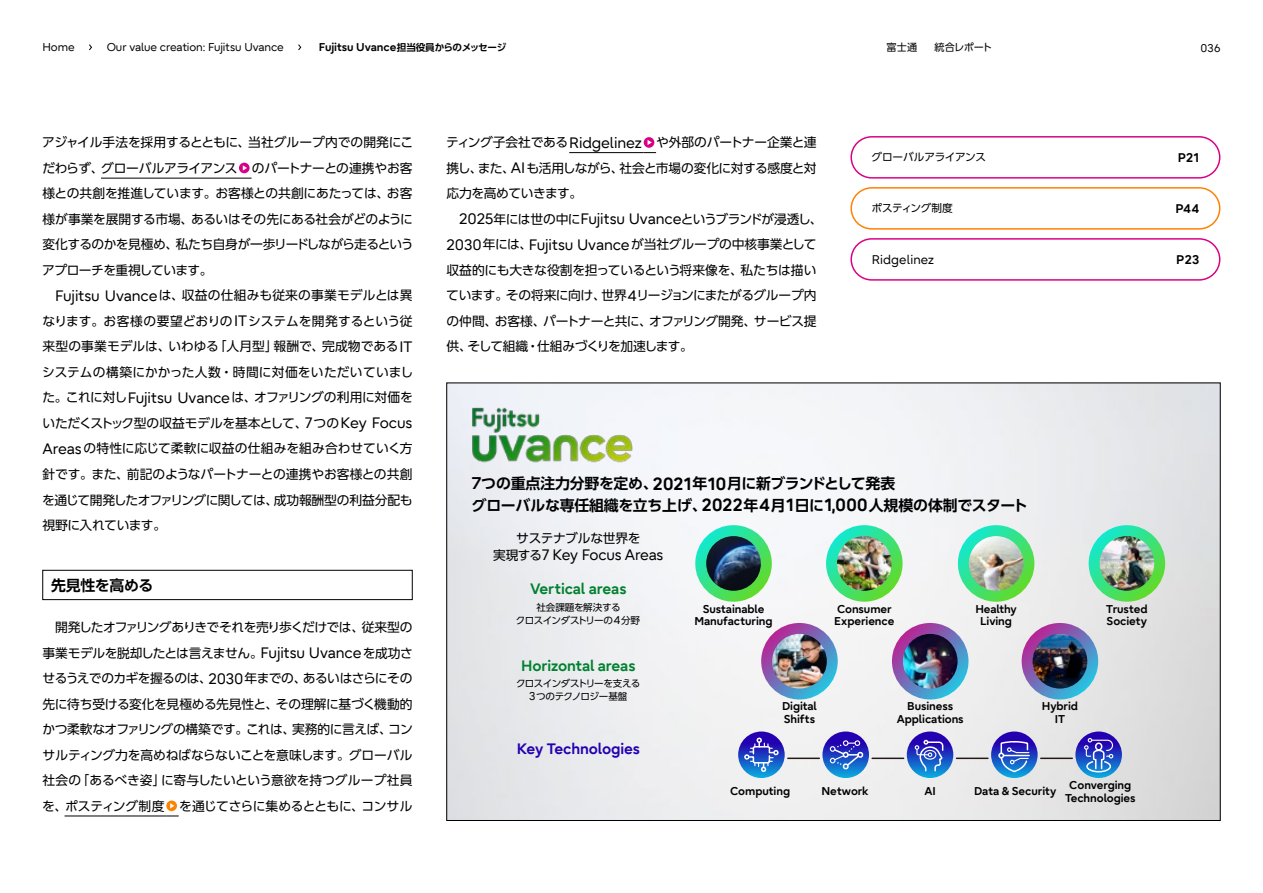
<style>
.page{position:relative;width:1263px;height:893px;background:#fff}
.page>*{position:absolute;margin:0;border:0;box-sizing:border-box;transform-origin:0 0}
.t1{font:700 15px "Fujitsu Infinity Pro";letter-spacing:-.01em;color:#00812f}
.t2{font:15px "Fujitsu Infinity Pro";letter-spacing:-.015em;color:#000}
.t3{font:700 15px "Fujitsu Infinity Pro";letter-spacing:-.01em;color:#2400b0}
.j2022_見出し01_new{font:700 14.85px "UD Shin Go Pr 6 N De";letter-spacing:-.02em;color:#000}
._2022j_本文01{font:12.75px/25.5px "UD Shin Go Pr 6 N";letter-spacing:-.035em;color:#000;text-align:justify}
._2022j_誘導{font:12.6px "Fujitsu Infinity Pro";letter-spacing:.01em;color:#000}
._2022j_誘導-2{font:700 12.6px "Fujitsu Infinity Pro";letter-spacing:.04em;color:#000}
._2022j_パンクズ{font:700 11.25px/12.8px "Fujitsu Infinity Pro";letter-spacing:-.01em;color:#000;text-align:center}
._2022j_パンクズ-2{font:11.25px "Fujitsu Infinity Pro";letter-spacing:-.01em;color:#000}
.t4{font:11.1px "Fujitsu Infinity Pro";color:#000}
._2022j_誘導-3{font:10.65px "UD Shin Go Pr 6 N";letter-spacing:-.035em;color:#000}
.t5{font:10.05px "UD Shin Go Pr 6 N";letter-spacing:.005em;color:#000}
.t6{font:9.6px "UD Shin Go Pr 6 N";letter-spacing:-.065em;color:#000}
.t7{font:9.6px "UD Shin Go Pr 6 N";letter-spacing:-.045em;color:#000}
.t8{font:9.6px "UD Shin Go Pr 6 N";letter-spacing:-.015em;color:#000}
.s1{font-family:"UD Shin Go Pr 6 N De";font-size:9.6px}
.s2{font-family:"Fujitsu Infinity Pro";font-size:15px}
.s3{font-family:"Fujitsu Infinity Pro";font-size:17.55px}
.s4{font-family:"UD Shin Go Pr 6 N";font-size:12.75px}
.s5{font-family:"Fujitsu Infinity Pro";font-size:11.25px}
</style>
<div class="page">
<hr style="left:101px;top:178px;width:138px;height:1px;background:#000">
<svg style="left:239px;top:178px;width:13px;height:1px"></svg>
<hr style="left:65px;top:816px;width:101px;height:1px;background:#000">
<svg style="left:166px;top:816px;width:13px;height:1px"></svg>
<svg style="left:239px;top:163px;width:11px;height:10px"></svg>
<svg style="left:243px;top:165px;width:4px;height:6px"></svg>
<div style="left:43px;top:570px;width:369px;height:30px;border:1px solid #000"></div>
<svg style="left:166px;top:800px;width:11px;height:11px"></svg>
<svg style="left:170px;top:803px;width:4px;height:5px"></svg>
<hr style="left:569px;top:152px;width:75px;height:1px;background:#000">
<svg style="left:644px;top:152px;width:12px;height:1px"></svg>
<div style="left:644px;top:137px;width:10px;height:11px;background:#d80084;border-radius:50%"></div>
<svg style="left:647px;top:140px;width:5px;height:5px"></svg>
<img style="left:448px;top:385px;width:770px;height:434px">
<img style="left:455px;top:392px;width:194px;height:85px">
<div style="left:850px;top:136px;width:370px;height:43px;border:1px solid #d80084;border-radius:21px"></div>
<div style="left:850px;top:187px;width:370px;height:43px;border:1px solid #ff8100;border-radius:21px"></div>
<div style="left:850px;top:238px;width:370px;height:43px;border:1px solid #d80084;border-radius:21px"></div>
<hr style="left:788px;top:758px;width:31px;height:1px;background:#231815">
<hr style="left:872px;top:758px;width:32px;height:1px;background:#231815">
<hr style="left:956px;top:758px;width:32px;height:1px;background:#231815">
<hr style="left:1041px;top:758px;width:31px;height:1px;background:#231815">
<svg style="left:991px;top:731px;width:47px;height:47px"></svg>
<svg style="left:998px;top:740px;width:32px;height:33px"></svg>
<svg style="left:822px;top:731px;width:47px;height:47px"></svg>
<svg style="left:830px;top:739px;width:35px;height:32px"></svg>
<svg style="left:907px;top:731px;width:46px;height:47px"></svg>
<svg style="left:915px;top:740px;width:29px;height:32px"></svg>
<svg style="left:738px;top:731px;width:47px;height:47px"></svg>
<svg style="left:744px;top:737px;width:35px;height:35px"></svg>
<svg style="left:1075px;top:731px;width:47px;height:47px"></svg>
<svg style="left:1084px;top:738px;width:29px;height:35px"></svg>
<svg style="left:695px;top:525px;width:77px;height:77px;background:#3fe280"></svg>
<svg style="left:826px;top:525px;width:76px;height:77px;background:#3de280"></svg>
<svg style="left:958px;top:525px;width:76px;height:77px;background:#3ee17f"></svg>
<svg style="left:1089px;top:525px;width:76px;height:77px;background:#3de17e"></svg>
<img style="left:706px;top:536px;width:55px;height:55px;border-radius:27px">
<img style="left:837px;top:536px;width:55px;height:55px;border-radius:27px">
<img style="left:969px;top:536px;width:54px;height:55px;border-radius:27px">
<img style="left:1099px;top:536px;width:55px;height:55px;border-radius:27px">
<svg style="left:761px;top:623px;width:77px;height:76px;background:#7275bb"></svg>
<svg style="left:892px;top:623px;width:76px;height:76px;background:#6f72b9"></svg>
<svg style="left:1022px;top:623px;width:76px;height:76px;background:#6e73ba"></svg>
<img style="left:772px;top:634px;width:55px;height:55px;border-radius:27px">
<img style="left:903px;top:634px;width:54px;height:55px;border-radius:27px">
<img style="left:1032px;top:634px;width:55px;height:55px;border-radius:27px">
<svg style="left:89px;top:44px;width:3px;height:7px"></svg>
<svg style="left:298px;top:44px;width:3px;height:7px"></svg>
<p class="_2022j_パンクズ-2" style="left:43px;top:40px;width:34px">Home</p>
<p class="_2022j_パンクズ-2" style="left:107px;top:40px;width:179px">Our value creation: Fujitsu Uvance</p>
<p class="_2022j_パンクズ" style="left:319px;top:41px;width:189px">Fujitsu Uvance<span class="s1">担当役員からのメッセージ</span></p>
<p class="t5" style="left:887px;top:39px;width:32px">富士通</p>
<p class="t5" style="left:934px;top:39px;width:59px">統合レポート</p>
<p class="t4" style="left:1200px;top:41px;width:21px">036</p>
<p class="_2022j_本文01" style="left:42px;top:129px;width:373px">アジャイル手法を採用するとともに、当社グループ内での開発にこだわらず、グローバルアライアンス のパートナーとの連携やお客様との共創を推進しています。お客様との共創にあたっては、お客様が事業を展開する市場、あるいはその先にある社会がどのように変化するのかを見極め、私たち自身が一歩リードしながら走るというアプローチを重視しています。</p>
<p class="_2022j_本文01" style="left:42px;top:282px;width:373px;text-indent:13px"><span class="s2">Fujitsu Uvance</span>は、収益の仕組みも従来の事業モデルとは異なります。お客様の要望どおりの<span class="s2">IT</span>システムを開発するという従来型の事業モデルは、いわゆる「人月型」報酬で、完成物である<span class="s2">IT</span>システムの構築にかかった人数・時間に対価をいただいていました。これに対し<span class="s2">Fujitsu Uvance</span>は、オファリングの利用に対価をいただくストック型の収益モデルを基本として、<span class="s2">7</span>つの<span class="s2">Key Focus Areas</span>の特性に応じて柔軟に収益の仕組みを組み合わせていく方針です。また、前記のようなパートナーとの連携やお客様との共創を通じて開発したオファリングに関しては、成功報酬型の利益分配も視野に入れています。</p>
<p class="j2022_見出し01_new" style="left:51px;top:573px;width:104px">先見性を高める</p>
<p class="_2022j_本文01" style="left:42px;top:614px;width:372px">　開発したオファリングありきでそれを売り歩くだけでは、従来型の事業モデルを脱却したとは言えません。<span class="s2">Fujitsu Uvance</span>を成功させるうえでのカギを握るのは、<span class="s2">2030</span>年までの、あるいはさらにその先に待ち受ける変化を見極める先見性と、その理解に基づく機動的かつ柔軟なオファリングの構築です。これは、実務的に言えば、コンサルティング力を高めねばならないことを意味します。グローバル社会の「あるべき姿」に寄与したいという意欲を持つグループ社員を、ポスティング制度 を通じてさらに集めるとともに、コンサル</p>
<p class="_2022j_本文01" style="left:446px;top:129px;width:372px">ティング子会社である<span class="s2">Ridgelinez</span> や外部のパートナー企業と連携し、また、<span class="s2">AI</span>も活用しながら、社会と市場の変化に対する感度と対応力を高めていきます。</p>
<p class="_2022j_本文01" style="left:446px;top:206px;width:378px;text-align:left;text-indent:13px"><span class="s2">2025</span>年には世の中に<span class="s2">Fujitsu Uvance</span>というブランドが浸透し、<span class="s2">2030</span>年には、<span class="s2">Fujitsu Uvance</span>が当社グループの中核事業として収益的にも大きな役割を担っているという将来像を、私たちは描いています。その将来に向け、世界<span class="s2">4</span>リージョンにまたがるグループ内の仲間、お客様、パートナーと共に、オファリング開発、サービス提供、そして組織・仕組みづくりを加速します。</p>
<p class="_2022j_誘導-3" style="left:871px;top:149px;width:116px">グローバルアライアンス</p>
<p class="_2022j_誘導-2" style="left:1178px;top:149px;width:23px">P21</p>
<p class="_2022j_誘導-3" style="left:871px;top:200px;width:83px">ポスティング制度</p>
<p class="_2022j_誘導-2" style="left:1175px;top:200px;width:25px">P44</p>
<p class="_2022j_誘導" style="left:872px;top:251px;width:64px">Ridgelinez</p>
<p class="_2022j_誘導-2" style="left:1176px;top:251px;width:25px">P23</p>
<p class="j2022_見出し01_new" style="left:469px;top:472px;width:427px">７つの重点注力分野を定め、<span class="s3">2021</span>年<span class="s3">10</span>月に新ブランドとして発表</p>
<p class="j2022_見出し01_new" style="left:472px;top:493px;width:557px">グローバルな専任組織を立ち上げ、<span class="s3">2022</span>年<span class="s3">4</span>月<span class="s3">1</span>日に<span class="s3">1,000</span>人規模の体制でスタート</p>
<p class="_2022j_本文01" style="left:516px;top:525px;width:126px">サステナブルな世界を</p>
<p class="t2" style="left:493px;top:545px;width:172px"><span class="s4">実現する</span>7 Key Focus Areas</p>
<p class="t1" style="left:530px;top:579px;width:98px">Vertical areas</p>
<p class="t8" style="left:536px;top:599px;width:86px">社会課題を解決する</p>
<p class="t6" style="left:516px;top:612px;width:126px">クロスインダストリーの<span class="s5">4</span>分野</p>
<p class="_2022j_パンクズ" style="left:703px;top:602px;width:63px">Sustainable</p>
<p class="_2022j_パンクズ" style="left:694px;top:615px;width:80px">Manufacturing</p>
<p class="_2022j_パンクズ" style="left:975px;top:602px;width:43px">Healthy</p>
<p class="_2022j_パンクズ" style="left:980px;top:615px;width:33px">Living</p>
<p class="_2022j_パンクズ" style="left:837px;top:602px;width:56px">Consumer</p>
<p class="_2022j_パンクズ" style="left:834px;top:615px;width:62px">Experience</p>
<p class="t1" style="left:521px;top:656px;width:116px">Horizontal areas</p>
<p class="t6" style="left:516px;top:676px;width:126px">クロスインダストリーを支える</p>
<p class="t7" style="left:529px;top:689px;width:100px"><span class="s5">3</span>つのテクノロジー基盤</p>
<p class="t3" style="left:517px;top:739px;width:125px">Key Technologies</p>
<p class="_2022j_パンクズ" style="left:782px;top:700px;width:36px">Digital</p>
<p class="_2022j_パンクズ" style="left:784px;top:713px;width:33px">Shifts</p>
<p class="_2022j_パンクズ" style="left:907px;top:700px;width:47px">Business</p>
<p class="_2022j_パンクズ" style="left:897px;top:713px;width:68px">Applications</p>
<p class="_2022j_パンクズ" style="left:1042px;top:700px;width:38px">Hybrid</p>
<p class="_2022j_パンクズ" style="left:1055px;top:713px;width:12px">IT</p>
<p class="_2022j_パンクズ" style="left:1106px;top:602px;width:43px">Trusted</p>
<p class="_2022j_パンクズ" style="left:1107px;top:615px;width:42px">Society</p>
<p class="_2022j_パンクズ" style="left:730px;top:785px;width:62px">Computing</p>
<p class="_2022j_パンクズ" style="left:822px;top:785px;width:49px">Network</p>
<p class="_2022j_パンクズ" style="left:924px;top:785px;width:13px">AI</p>
<p class="_2022j_パンクズ" style="left:974px;top:785px;width:84px">Data &amp; Security</p>
<p class="_2022j_パンクズ" style="left:1065px;top:779px;width:72px">Converging<br>Technologies</p>
</div>
